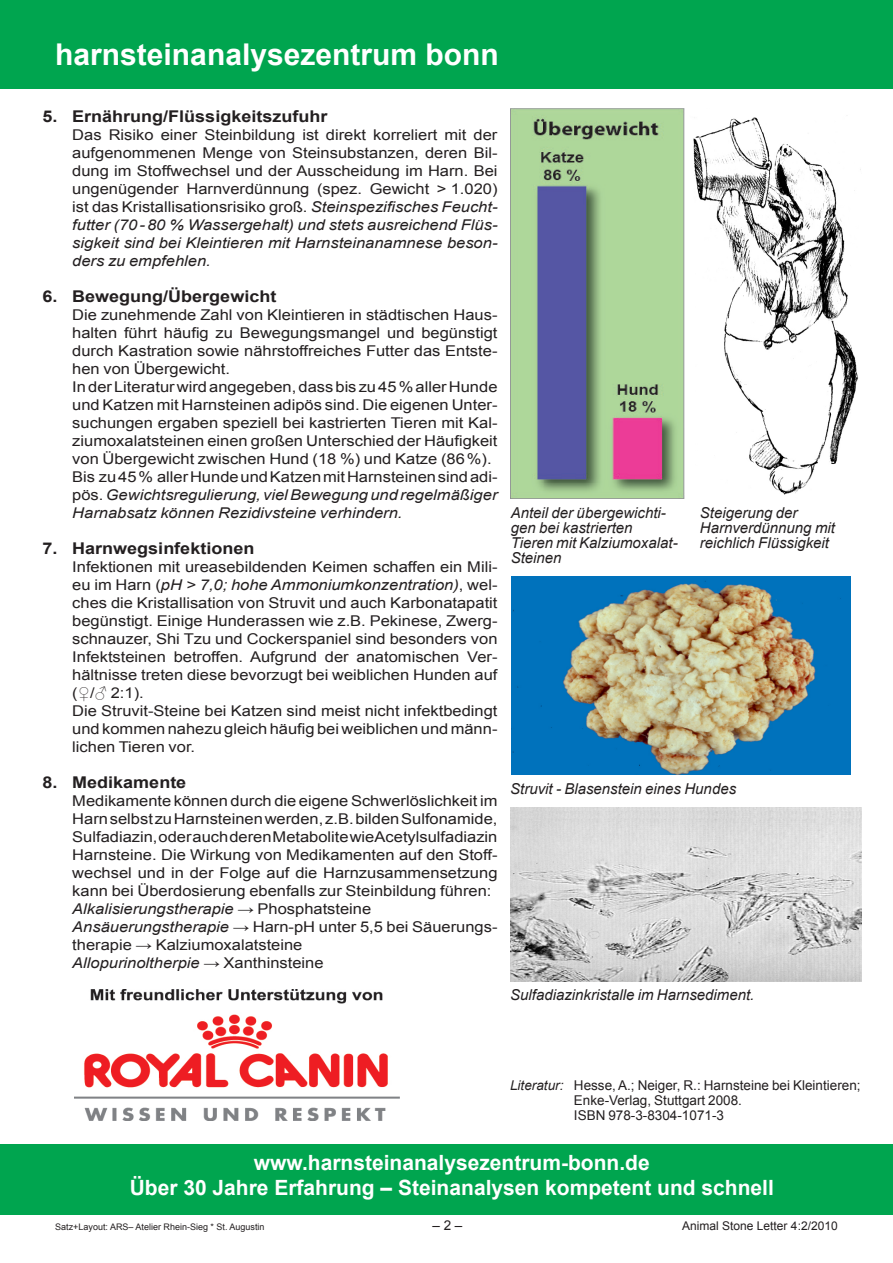
<style>
.page{position:relative;width:893px;height:1263px;background:#fff}
.page>*{position:absolute;margin:0;border:0;box-sizing:border-box;transform-origin:0 0}
.t1{font:700 30px "Arial";color:#fff}
.t2{font:700 21px "Arial";color:#fff}
.Ü_Einzug_7_mm{font:700 16.2px "Arial";color:#231f20;scale:1.11 1}
.Bildunterschrift-kur{font:italic 15px/15px "Arial";color:#231f20}
.Ü-Tab-12p{font:italic 15px "Arial";color:#231f20}
.Einzug_7_mm{font:14.85px/18px "Arial";color:#231f20;text-align:justify;scale:1.11 1}
.Einzug_7_mm-2{font:italic 14.85px/18px "Arial";color:#231f20;text-align:justify;scale:1.11 1}
.Literatur{font:13.5px/15px "Arial";color:#231f20}
.t3{font:12px "Arial";color:#231f20}
.t4{font:9px "Arial";color:#231f20}
.s1{font-style:italic}
.s2{font-style:normal}
</style>
<div class="page">
<div style="left:0;top:0;width:893px;height:89px;background:#00a54f"></div>
<div style="left:0;top:1144px;width:893px;height:70px;background:#00a54f"></div>
<img style="left:74px;top:989px;width:326px;height:131px">
<img style="left:511px;top:576px;width:339px;height:199px">
<img style="left:510px;top:808px;width:351px;height:173px">
<img style="left:510px;top:108px;width:175px;height:390px">
<img style="left:693px;top:117px;width:168px;height:378px">
<p class="t1" style="left:55px;top:34px;width:445px">harnsteinanalysezentrum bonn</p>
<p class="Ü_Einzug_7_mm" style="left:43px;top:105px;width:258px">5. Ernährung/Flüssigkeitszufuhr</p>
<p class="Einzug_7_mm" style="left:72px;top:125px;width:385px">Das Risiko einer Steinbildung ist direkt korreliert mit der aufgenommenen Menge von Steinsubstanzen, deren Bil&shy;dung im Stoffwechsel und der Ausscheidung im Harn. Bei ungenügender Harnverdünnung (spez. Gewicht &gt; 1.020) ist das Kristallisationsrisiko groß. <span class="s1">Steinspezifisches Feucht&shy;futter (70 - 80 % Wassergehalt) und stets ausreichend Flüs&shy;sigkeit sind bei Kleintieren mit Harnsteinanamnese beson&shy;ders zu empfehlen.</span></p>
<p class="Ü_Einzug_7_mm" style="left:43px;top:285px;width:212px">6. Bewegung/Übergewicht</p>
<p class="Einzug_7_mm" style="left:72px;top:305px;width:385px">Die zunehmende Zahl von Kleintieren in städtischen Haus&shy;halten führt häufig zu Bewegungsmangel und begünstigt durch Kastration sowie nährstoffreiches Futter das Entste&shy;hen von Übergewicht.</p>
<p class="Einzug_7_mm" style="left:72px;top:377px;width:385px">In der Literatur wird angegeben, dass bis zu 45 % aller Hunde und Katzen mit Harnsteinen adipös sind. Die eigenen Unter&shy;suchungen ergaben speziell bei kastrierten Tieren mit Kal&shy;ziumoxalatsteinen einen großen Unterschied der Häufigkeit von Übergewicht zwischen Hund (18 %) und Katze (86%).</p>
<p class="Einzug_7_mm-2" style="left:72px;top:468px;width:385px"><span class="s2">Bis zu 45% aller Hunde und Katzen mit Harnsteinen sind adi&shy;pös.</span> Gewichtsregulierung, viel Bewegung und regelmäßiger Harnabsatz können Rezidivsteine verhindern.</p>
<p class="Ü_Einzug_7_mm" style="left:43px;top:537px;width:192px">7. Harnwegsinfektionen</p>
<p class="Einzug_7_mm" style="left:72px;top:557px;width:385px">Infektionen mit ureasebildenden Keimen schaffen ein Mili&shy;eu im Harn (<span class="s1">pH &gt; 7,0; hohe Ammoniumkonzentration)</span>, wel&shy;ches die Kristallisation von Struvit und auch Karbonatapatit begünstigt. Einige Hunderassen wie z.B. Pekinese, Zwerg&shy;schnauzer, Shi Tzu und Cockerspaniel sind besonders von Infektsteinen betroffen. Aufgrund der anatomischen Ver&shy;hältnisse treten diese bevorzugt bei weiblichen Hunden auf (♀/♂ 2:1).</p>
<p class="Einzug_7_mm" style="left:72px;top:701px;width:385px">Die Struvit-Steine bei Katzen sind meist nicht infektbedingt und kommen nahezu gleich häufig bei weiblichen und männ&shy;lichen Tieren vor.</p>
<p class="Ü_Einzug_7_mm" style="left:43px;top:771px;width:131px">8. Medikamente</p>
<p class="Einzug_7_mm" style="left:72px;top:791px;width:385px">Medikamente können durch die eigene Schwerlöslichkeit im Harn selbst zu Harnsteinen werden, z.B. bilden Sulfonamide, Sulfadiazin, oder auch deren Metabolite wie Acetylsulfadiazin Harnsteine. Die Wirkung von Medikamenten auf den Stoff&shy;wechsel und in der Folge auf die Harnzusammensetzung kann bei Überdosierung ebenfalls zur Steinbildung führen:</p>
<p class="Einzug_7_mm-2" style="left:72px;top:900px;width:271px">Alkalisierungstherapie <span class="s2">→ Phosphatsteine</span></p>
<p class="Einzug_7_mm" style="left:72px;top:917px;width:384px"><span class="s1">Ansäuerungstherapie</span> → Harn-pH unter 5,5 bei Säuerungs&shy;therapie → Kalziumoxalatsteine</p>
<p class="Einzug_7_mm-2" style="left:72px;top:954px;width:228px">Allopurinoltherpie <span class="s2">→ Xanthinsteine</span></p>
<p class="Bildunterschrift-kur" style="left:511px;top:505px;width:168px">Anteil der übergewichti&shy;gen bei kastrierten<br>Tieren mit Kalziumoxalat-<br>Steinen</p>
<p class="Bildunterschrift-kur" style="left:700px;top:505px;width:137px">Steigerung der<br>Harnverdünnung mit reichlich Flüssigkeit</p>
<p class="Ü-Tab-12p" style="left:510px;top:779px;width:227px">Struvit - Blasenstein eines Hundes</p>
<p class="Ü-Tab-12p" style="left:510px;top:985px;width:246px">Sulfadiazinkristalle im Harnsediment.</p>
<p class="Literatur" style="left:574px;top:1078px;width:288px;text-indent:-64px"><span class="s1">Literatur:</span> Hesse, A.; Neiger, R.: Harnsteine bei Kleintieren;<br>Enke-Verlag, Stuttgart 2008.<br>ISBN 978-3-8304-1071-3</p>
<p class="t2" style="left:254px;top:1149px;width:397px">www.harnsteinanalysezentrum-bonn.de</p>
<p class="t2" style="left:130px;top:1174px;width:646px">Über 30 Jahre Erfahrung – Steinanalysen kompetent und schnell</p>
<p class="t4" style="left:55px;top:1220px;width:211px">Satz+Layout: ARS– Atelier Rhein-Sieg * St. Augustin</p>
<p class="Literatur" style="left:432px;top:1218px;width:32px">– 2 –</p>
<p class="t3" style="left:682px;top:1217px;width:157px">Animal Stone Letter 4:2/2010</p>
</div>
